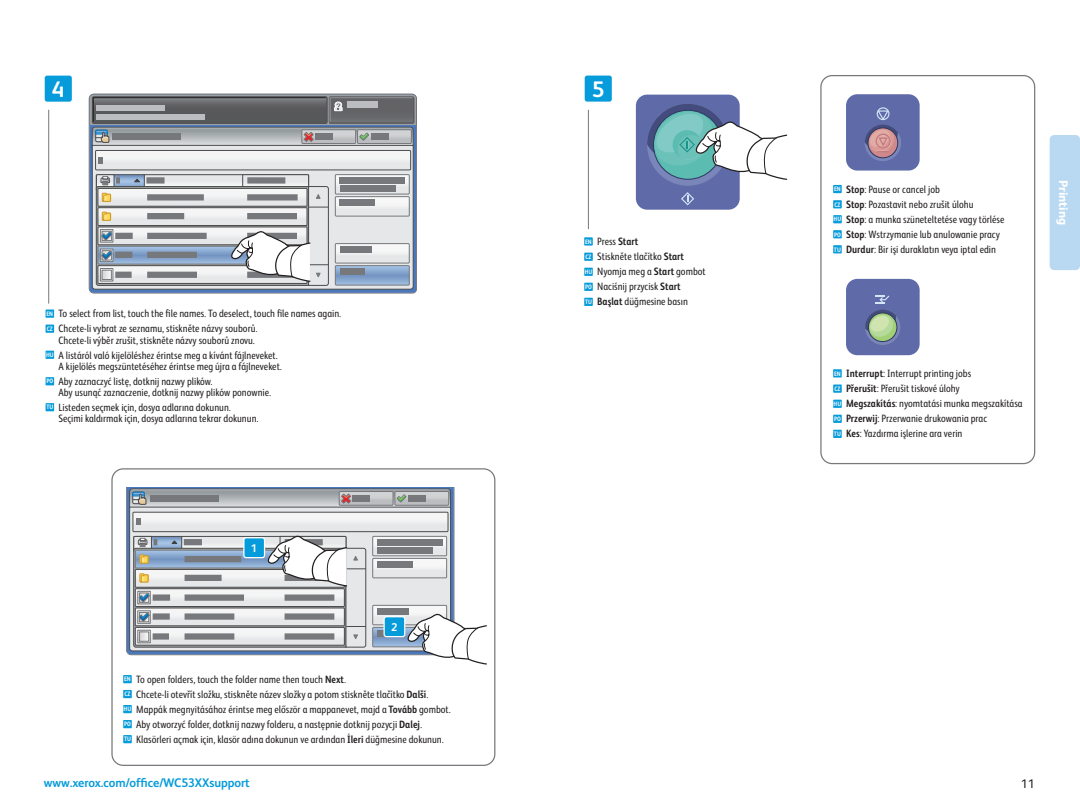
<style>
.page{position:relative;width:1080px;height:810px;background:#fff}
.page>*{position:absolute;margin:0;border:0;box-sizing:border-box;transform-origin:0 0}
.t1{font:700 22.5px "Xerox Sans";color:#fff}
.t2{font:700 12.5px "Xerox Sans";letter-spacing:-.005em;color:#069bda}
.t3{font:800 12.5px "Xerox Sans";color:#fff}
.t4{font:12.5px "Xerox Sans";color:#231f20}
.t5{font:700 11.25px "Xerox Sans";color:#fff}
.t6{font:10.62px/15px "Xerox Sans Condensed";color:#231f20}
.t7{font:700 6.38px "Xerox Sans Condensed";color:#fff}
.s1{font-weight:700}
</style>
<div class="page">
<div style="left:1050px;top:135px;width:30px;height:135px;background:#b8d9f1;border-radius:4px"></div>
<div style="left:111px;top:468px;width:384px;height:298px;border:1px solid #76787b;border-radius:11px"></div>
<hr style="left:48px;top:110px;width:1px;height:193px;background:#76787b">
<div style="left:45px;top:76px;width:27px;height:26px;background:#069bda;border-radius:2px"></div>
<hr style="left:588px;top:110px;width:1px;height:119px;background:#76787b">
<div style="left:585px;top:76px;width:27px;height:26px;background:#069bda;border-radius:2px"></div>
<div style="left:636px;top:95px;width:104px;height:115px;background:#5e6ba8;border-radius:11px"></div>
<svg style="left:681px;top:192px;width:13px;height:13px"></svg>
<svg style="left:647px;top:104px;width:141px;height:77px"></svg>
<div style="left:820px;top:75px;width:215px;height:389px;border:1px solid #76787b;border-radius:11px"></div>
<div style="left:846px;top:279px;width:74px;height:76px;background:#5e6ba8;border-radius:11px"></div>
<svg style="left:865px;top:310px;width:35px;height:35px"></svg>
<svg style="left:868px;top:313px;width:29px;height:29px"></svg>
<div style="left:868px;top:313px;width:29px;height:29px;border:1px solid #303760;border-radius:50%"></div>
<svg style="left:865px;top:310px;width:31px;height:28px"></svg>
<svg style="left:876px;top:296px;width:13px;height:8px"></svg>
<div style="left:846px;top:94px;width:74px;height:77px;background:#5e6ba8;border-radius:11px"></div>
<svg style="left:865px;top:125px;width:36px;height:36px"></svg>
<svg style="left:868px;top:128px;width:30px;height:30px"></svg>
<div style="left:868px;top:128px;width:30px;height:30px;border:1px solid #303760;border-radius:50%"></div>
<svg style="left:865px;top:107px;width:33px;height:47px"></svg>
<svg style="left:89px;top:96px;width:328px;height:197px;background:#889ab7"></svg>
<svg style="left:89px;top:94px;width:327px;height:192px"></svg>
<svg style="left:129px;top:488px;width:358px;height:177px"></svg>
<div style="left:384px;top:616px;width:21px;height:21px;border:2px solid #fff;border-radius:2px"></div>
<div style="left:385px;top:617px;width:19px;height:19px;background:#069bda;border-radius:2px"></div>
<div style="left:243px;top:537px;width:22px;height:21px;border:2px solid #fff;border-radius:2px"></div>
<div style="left:245px;top:538px;width:19px;height:19px;background:#069bda;border-radius:2px"></div>
<div style="left:46px;top:310px;width:8px;height:8px;background:#069bda"></div>
<div style="left:46px;top:351px;width:8px;height:8px;background:#069bda"></div>
<div style="left:46px;top:325px;width:8px;height:8px;background:#069bda"></div>
<div style="left:46px;top:377px;width:8px;height:8px;background:#069bda"></div>
<div style="left:46px;top:403px;width:8px;height:8px;background:#069bda"></div>
<div style="left:123px;top:675px;width:9px;height:8px;background:#069bda"></div>
<div style="left:123px;top:690px;width:9px;height:8px;background:#069bda"></div>
<div style="left:123px;top:705px;width:9px;height:8px;background:#069bda"></div>
<div style="left:123px;top:720px;width:9px;height:8px;background:#069bda"></div>
<div style="left:123px;top:735px;width:9px;height:8px;background:#069bda"></div>
<div style="left:833px;top:369px;width:9px;height:8px;background:#069bda"></div>
<div style="left:833px;top:385px;width:9px;height:8px;background:#069bda"></div>
<div style="left:833px;top:400px;width:9px;height:8px;background:#069bda"></div>
<div style="left:833px;top:415px;width:9px;height:8px;background:#069bda"></div>
<div style="left:833px;top:430px;width:9px;height:8px;background:#069bda"></div>
<div style="left:833px;top:185px;width:9px;height:8px;background:#069bda"></div>
<div style="left:833px;top:200px;width:9px;height:8px;background:#069bda"></div>
<div style="left:833px;top:215px;width:9px;height:8px;background:#069bda"></div>
<div style="left:833px;top:230px;width:9px;height:8px;background:#069bda"></div>
<div style="left:833px;top:245px;width:9px;height:8px;background:#069bda"></div>
<div style="left:584px;top:237px;width:9px;height:9px;background:#069bda"></div>
<div style="left:584px;top:253px;width:9px;height:8px;background:#069bda"></div>
<div style="left:584px;top:268px;width:9px;height:8px;background:#069bda"></div>
<div style="left:584px;top:283px;width:9px;height:8px;background:#069bda"></div>
<div style="left:584px;top:298px;width:9px;height:8px;background:#069bda"></div>
<h1 class="t1" style="left:52px;top:73px;width:14px">4</h1>
<h1 class="t1" style="left:592px;top:73px;width:14px">5</h1>
<p class="t6" style="left:59px;top:306px;width:284px">To select from list, touch the file names. To deselect, touch file names again.<br>Chcete-li vybrat ze seznamu, stiskněte názvy souborů.</p>
<p class="t6" style="left:59px;top:332px;width:221px">Chcete-li výběr zrušit, stiskněte názvy souborů znovu.<br>A listáról való kijelöléshez érintse meg a kívánt fájlneveket.</p>
<p class="t6" style="left:59px;top:358px;width:225px">A kijelölés megszüntetéséhez érintse meg újra a fájlneveket.<br>Aby zaznaczyć listę, dotknij nazwy plików.</p>
<p class="t6" style="left:59px;top:384px;width:214px">Aby usunąć zaznaczenie, dotknij nazwy plików ponownie.<br>Listeden seçmek için, dosya adlarına dokunun.</p>
<p class="t6" style="left:59px;top:411px;width:202px">Seçimi kaldırmak için, dosya adlarına tekrar dokunun.</p>
<p class="t7" style="left:46px;top:309px;width:8px">EN</p>
<p class="t7" style="left:46px;top:350px;width:9px">HU</p>
<p class="t7" style="left:47px;top:324px;width:8px">CZ</p>
<p class="t7" style="left:46px;top:377px;width:8px">PO</p>
<p class="t7" style="left:46px;top:403px;width:8px">TU</p>
<p class="t6" style="left:597px;top:233px;width:110px">Press <span class="s1">Start<br></span>Stiskněte tlačítko <span class="s1">Start<br></span>Nyomja meg a <span class="s1">Start</span> gombot<br>Naciśnij przycisk <span class="s1">Start<br>Başlat</span> düğmesine basın</p>
<p class="t7" style="left:585px;top:237px;width:8px">EN</p>
<p class="t7" style="left:585px;top:252px;width:8px">CZ</p>
<p class="t7" style="left:585px;top:267px;width:9px">HU</p>
<p class="t7" style="left:585px;top:282px;width:8px">PO</p>
<p class="t7" style="left:585px;top:297px;width:8px">TU</p>
<p class="t6" style="left:846px;top:182px;width:160px"><span class="s1">Stop</span>: Pause or cancel job<br><span class="s1">Stop</span>: Pozastavit nebo zrušit úlohu<br><span class="s1">Stop</span>: a munka szüneteltetése vagy törlése <span class="s1">Stop</span>: Wstrzymanie lub anulowanie pracy <span class="s1">Durdur</span>: Bir işi duraklatın veya iptal edin</p>
<p class="t7" style="left:834px;top:184px;width:8px">EN</p>
<p class="t7" style="left:834px;top:200px;width:8px">CZ</p>
<p class="t7" style="left:834px;top:215px;width:9px">HU</p>
<p class="t7" style="left:834px;top:230px;width:8px">PO</p>
<p class="t7" style="left:834px;top:245px;width:8px">TU</p>
<p class="t3" style="left:1073px;top:180px;width:47px;rotate:90deg">Printing</p>
<p class="t6" style="left:846px;top:366px;width:178px"><span class="s1">Interrupt</span>: Interrupt printing jobs<br><span class="s1">Přerušit</span>: Přerušit tiskové úlohy<br><span class="s1">Megszakítás</span>: nyomtatási munka megszakítása <span class="s1">Przerwij</span>: Przerwanie drukowania prac<br><span class="s1">Kes</span>: Yazdırma işlerine ara verin</p>
<p class="t7" style="left:834px;top:369px;width:8px">EN</p>
<p class="t7" style="left:834px;top:384px;width:8px">CZ</p>
<p class="t7" style="left:834px;top:399px;width:9px">HU</p>
<p class="t7" style="left:834px;top:414px;width:8px">PO</p>
<p class="t7" style="left:834px;top:429px;width:8px">TU</p>
<p class="t5" style="left:251px;top:540px;width:8px">1</p>
<p class="t5" style="left:391px;top:619px;width:8px">2</p>
<p class="t6" style="left:136px;top:671px;width:316px">To open folders, touch the folder name then touch <span class="s1">Next</span>.<br>Chcete-li otevřít složku, stiskněte název složky a potom stiskněte tlačítko <span class="s1">Další</span>.<br>Mappák megnyitásához érintse meg először a mappanevet, majd a <span class="s1">Tovább</span> gombot.<br>Aby otworzyć folder, dotknij nazwy folderu, a następnie dotknij pozycji <span class="s1">Dalej</span>.<br>Klasörleri açmak için, klasör adına dokunun ve ardından <span class="s1">İleri</span> düğmesine dokunun.</p>
<p class="t7" style="left:124px;top:675px;width:8px">EN</p>
<p class="t7" style="left:124px;top:689px;width:8px">CZ</p>
<p class="t7" style="left:124px;top:705px;width:9px">HU</p>
<p class="t7" style="left:124px;top:720px;width:8px">PO</p>
<p class="t7" style="left:124px;top:735px;width:8px">TU</p>
<p class="t2" style="left:44px;top:775px;width:208px">www.xerox.com/office/WC53XXsupport</p>
<p class="t4" style="left:1021px;top:775px;width:15px">11</p>
</div>
